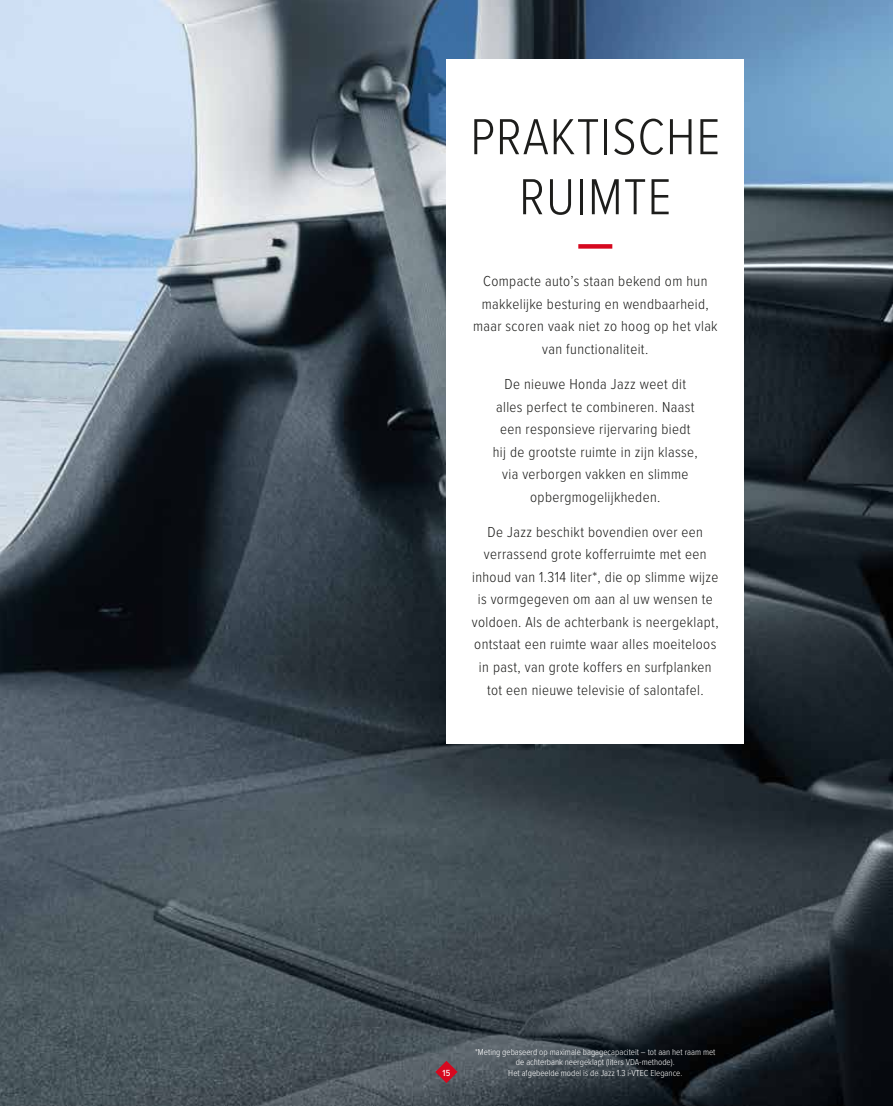
<style>
.page{position:relative;width:893px;height:1106px;background:#fff}
.page>*{position:absolute;margin:0;border:0;box-sizing:border-box;transform-origin:0 0}
.t1{font:300 52.5px/60px "Proxima Nova Cond";letter-spacing:.02em;color:#1d1d1b;text-align:center}
.t2{font:300 15px/22.5px "Proxima Nova Cond";letter-spacing:.025em;color:#1d1d1b;text-align:center}
.t3{font:500 9.15px "Proxima Nova Cond";color:#fff}
.t4{font:300 9px/10.5px "Proxima Nova Cond";color:#fff;text-align:center}
</style>
<div class="page">
<img style="left:0;top:0;width:893px;height:1106px">
<svg style="left:435px;top:1060px;width:23px;height:23px"></svg>
<div style="left:446px;top:60px;width:298px;height:684px;background:#fff"></div>
<div style="left:578px;top:244px;width:34px;height:5px;background:#d6081f"></div>
<h1 class="t1" style="left:470px;top:108px;width:251px">PRAKTISCHE<br>RUIMTE</h1>
<p class="t2" style="left:473px;top:270px;width:246px">Compacte auto’s staan bekend om hun makkelijke besturing en wendbaarheid, maar scoren vaak niet zo hoog op het vlak van functionaliteit.</p>
<p class="t2" style="left:493px;top:373px;width:206px">De nieuwe Honda Jazz weet dit alles perfect te combineren. Naast een responsieve rijervaring biedt hij de grootste ruimte in zijn klasse, via verborgen vakken en slimme opbergmogelijkheden.</p>
<p class="t2" style="left:472px;top:521px;width:248px">De Jazz beschikt bovendien over een verrassend grote kofferruimte met een inhoud van 1.314 liter*, die op slimme wijze is vormgegeven om aan al uw wensen te voldoen. Als de achterbank is neergeklapt, ontstaat een ruimte waar alles moeiteloos in past, van grote koffers en surfplanken tot een nieuwe televisie of salontafel.</p>
<p class="t3" style="left:442px;top:1067px;width:10px">15</p>
<p class="t4" style="left:475px;top:1046px;width:242px">*Meting gebaseerd op maximale bagagecapaciteit – tot aan het raam met de achterbank neergeklapt (liters VDA-methode).<br>Het afgebeelde model is de Jazz 1.3 i-VTEC Elegance.</p>
</div>
